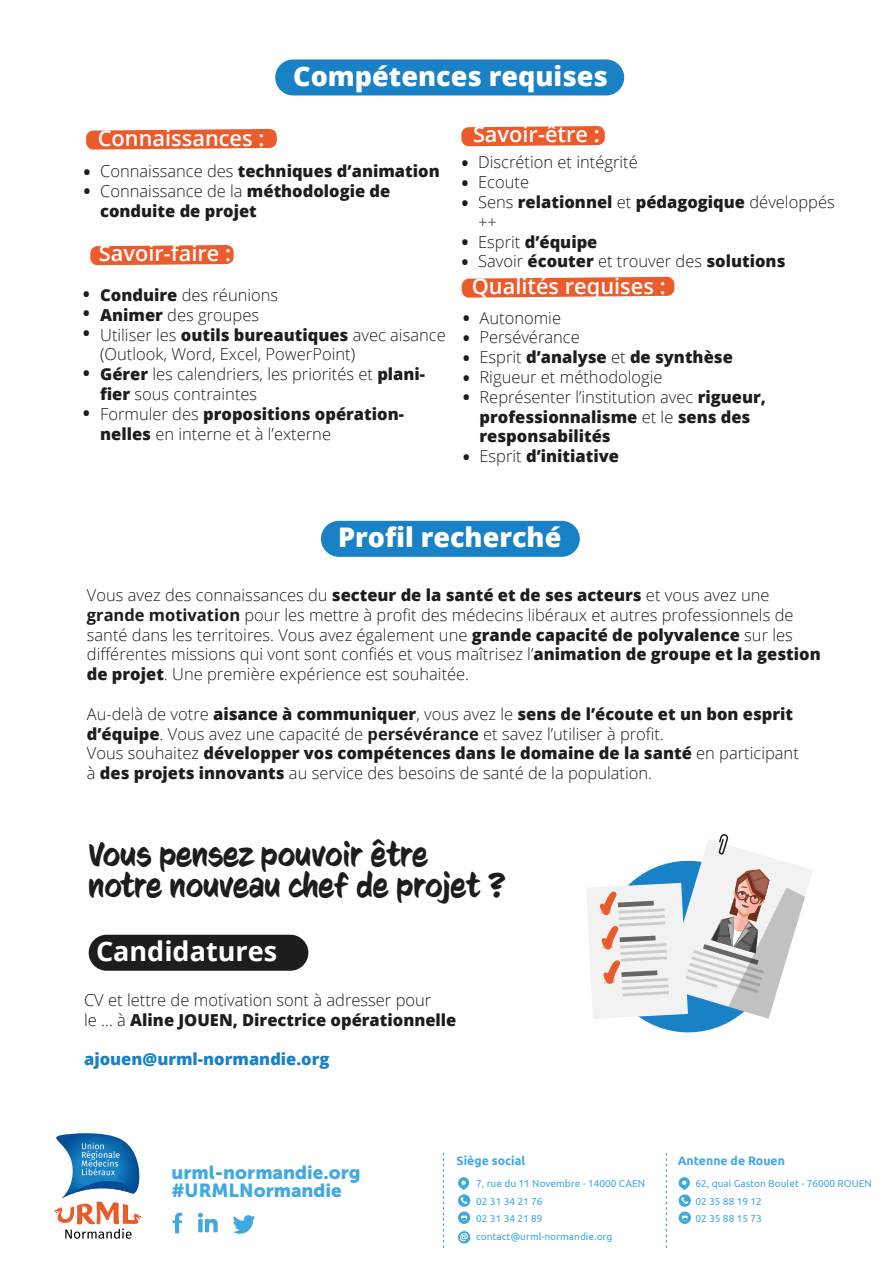
<style>
.page{position:relative;width:893px;height:1263px;background:#fff}
.page>*{position:absolute;margin:0;border:0;box-sizing:border-box;transform-origin:0 0}
.t1{font:33px/31px "CC Sign Language";color:#1d1d1b}
.t2{font:800 27px "Open Sans";color:#fff}
.t3{font:700 27px "Open Sans";color:#fff}
.t4{font:600 21.75px "Open Sans";color:#fff}
.t5{font:18.9px/18.1px "Museo Sans 900";color:#42a9e0}
.t6{font:300 16.5px/19.8px "Open Sans";color:#1d1d1b}
.t7{font:800 16.5px/19.8px "Open Sans";color:#1d1d1b}
.t8{font:800 16.5px "Open Sans";color:#1981c5}
.t9{font:700 12.3px "Ubuntu";color:#42a9e0}
.t10{font:10.05px/17.7px "Ubuntu";color:#42a9e0}
.s1{font-weight:300}
.s2{font-weight:800}
.s3{font-weight:700}
</style>
<div class="page">
<svg style="left:586px;top:834px;width:227px;height:199px"></svg>
<svg style="left:90px;top:245px;width:144px;height:20px;background:#ec6639"></svg>
<svg style="left:461px;top:126px;width:144px;height:20px;background:#ec6639"></svg>
<svg style="left:462px;top:277px;width:212px;height:21px;background:#ed6b40"></svg>
<svg style="left:86px;top:129px;width:191px;height:21px;background:#ed6c41"></svg>
<div style="left:275px;top:59px;width:349px;height:36px;background:#1981c5;border-radius:18px"></div>
<div style="left:321px;top:521px;width:259px;height:36px;background:#1981c5;border-radius:18px"></div>
<div style="left:89px;top:935px;width:219px;height:36px;background:#1d1d1b;border-radius:18px"></div>
<svg style="left:54px;top:1133px;width:88px;height:106px"></svg>
<svg style="left:458px;top:1231px;width:12px;height:12px"></svg>
<svg style="left:458px;top:1177px;width:12px;height:47px"></svg>
<svg style="left:679px;top:1177px;width:12px;height:47px"></svg>
<svg style="left:666px;top:1153px;width:1px;height:95px"></svg>
<svg style="left:443px;top:1153px;width:1px;height:95px"></svg>
<svg style="left:173px;top:1213px;width:9px;height:20px"></svg>
<svg style="left:233px;top:1215px;width:22px;height:19px"></svg>
<svg style="left:198px;top:1213px;width:20px;height:20px"></svg>
<h2 class="t2" style="left:293px;top:55px;width:316px">Compétences requises</h2>
<p class="t7" style="left:84px;top:161px;width:8px">• •</p>
<h3 class="t4" style="left:98px;top:123px;width:168px">Connaissances :</h3>
<p class="t7" style="left:100px;top:160px;width:341px"><span class="s1">Connaissance des</span> techniques d’animation<br><span class="s1">Connaissance de la</span> méthodologie de conduite de projet</p>
<h3 class="t4" style="left:99px;top:239px;width:134px">Savoir-faire :</h3>
<p class="t7" style="left:83px;top:283px;width:8px;text-align:justify">• • •</p>
<p class="t7" style="left:83px;top:362px;width:8px">•</p>
<p class="t7" style="left:83px;top:402px;width:8px">•</p>
<p class="t6" style="left:100px;top:285px;width:347px"><span class="s2">Conduire</span> des réunions<br><span class="s2">Animer</span> des groupes<br>Utiliser les <span class="s2">outils bureautiques</span> avec aisance (Outlook, Word, Excel, PowerPoint)<br><span class="s2">Gérer</span> les calendriers, les priorités et <span class="s2">plani&shy;fier</span> sous contraintes<br>Formuler des <span class="s2">propositions opération&shy;nelles</span> en interne et à l’externe</p>
<h3 class="t4" style="left:473px;top:120px;width:128px">Savoir-être :</h3>
<p class="t7" style="left:462px;top:152px;width:8px;text-align:justify">• • •</p>
<p class="t7" style="left:462px;top:231px;width:8px">• •</p>
<p class="t6" style="left:478px;top:152px;width:358px">Discrétion et intégrité<br>Ecoute<br>Sens <span class="s2">relationnel</span> et <span class="s2">pédagogique</span> développés ++<br>Esprit <span class="s2">d’équipe<br></span>Savoir <span class="s2">écouter</span> et trouver des <span class="s2">solutions</span></p>
<h3 class="t4" style="left:472px;top:271px;width:195px">Qualités requises :</h3>
<p class="t7" style="left:463px;top:307px;width:8px;text-align:justify">• • • • •</p>
<p class="t7" style="left:463px;top:446px;width:8px">•</p>
<p class="t6" style="left:479px;top:307px;width:288px">Autonomie<br>Persévérance<br>Esprit <span class="s2">d’analyse</span> et <span class="s2">de synthèse<br></span>Rigueur et méthodologie<br>Représenter l’institution avec <span class="s2">rigueur, professionnalisme</span> et le <span class="s2">sens des responsabilités<br></span>Esprit <span class="s2">d’initiative</span></p>
<h2 class="t2" style="left:338px;top:517px;width:225px">Profil recherché</h2>
<p class="t6" style="left:87px;top:585px;width:735px">Vous avez des connaissances du <span class="s2">secteur de la santé et de ses acteurs</span> et vous avez une <span class="s3">grande motivation</span> pour les mettre à profit des médecins libéraux et autres professionnels de santé dans les territoires. Vous avez également une <span class="s2">grande capacité de polyvalence</span> sur les différentes missions qui vont sont confiés et vous maîtrisez l’<span class="s2">animation de groupe et la gestion de projet</span>. Une première expérience est souhaitée.</p>
<p class="t6" style="left:87px;top:703px;width:713px">Au-delà de votre <span class="s2">aisance à communiquer</span>, vous avez le <span class="s2">sens de l’écoute et un bon esprit d’équipe</span>. Vous avez une capacité de <span class="s3">persévérance</span> et savez l’utiliser à profit.<br>Vous souhaitez <span class="s2">développer vos compétences dans le domaine de la santé</span> en participant à <span class="s2">des projets innovants</span> au service des besoins de santé de la population.</p>
<h1 class="t1" style="left:88px;top:839px;width:419px">Vous pensez pouvoir être notre nouveau chef de projet ?</h1>
<h2 class="t3" style="left:96px;top:932px;width:183px">Candidatures</h2>
<p class="t6" style="left:84px;top:989px;width:374px">CV et lettre de motivation sont à adresser pour<br>le … à <span class="s2">Aline JOUEN, Directrice opérationnelle</span></p>
<p class="t8" style="left:84px;top:1047px;width:247px">ajouen@urml-normandie.org</p>
<p class="t5" style="left:171px;top:1163px;width:191px">urml-normandie.org #URMLNormandie</p>
<p class="t9" style="left:457px;top:1153px;width:70px">Siège social</p>
<p class="t10" style="left:476px;top:1174px;width:171px">7, rue du 11 Novembre - 14000 CAEN<br>02 31 34 21 76<br>02 31 34 21 89 contact@urml-normandie.org</p>
<p class="t9" style="left:678px;top:1153px;width:109px">Antenne de Rouen</p>
<p class="t10" style="left:695px;top:1174px;width:178px">62, quai Gaston Boulet - 76000 ROUEN<br>02 35 88 19 12<br>02 35 88 15 73</p>
</div>
